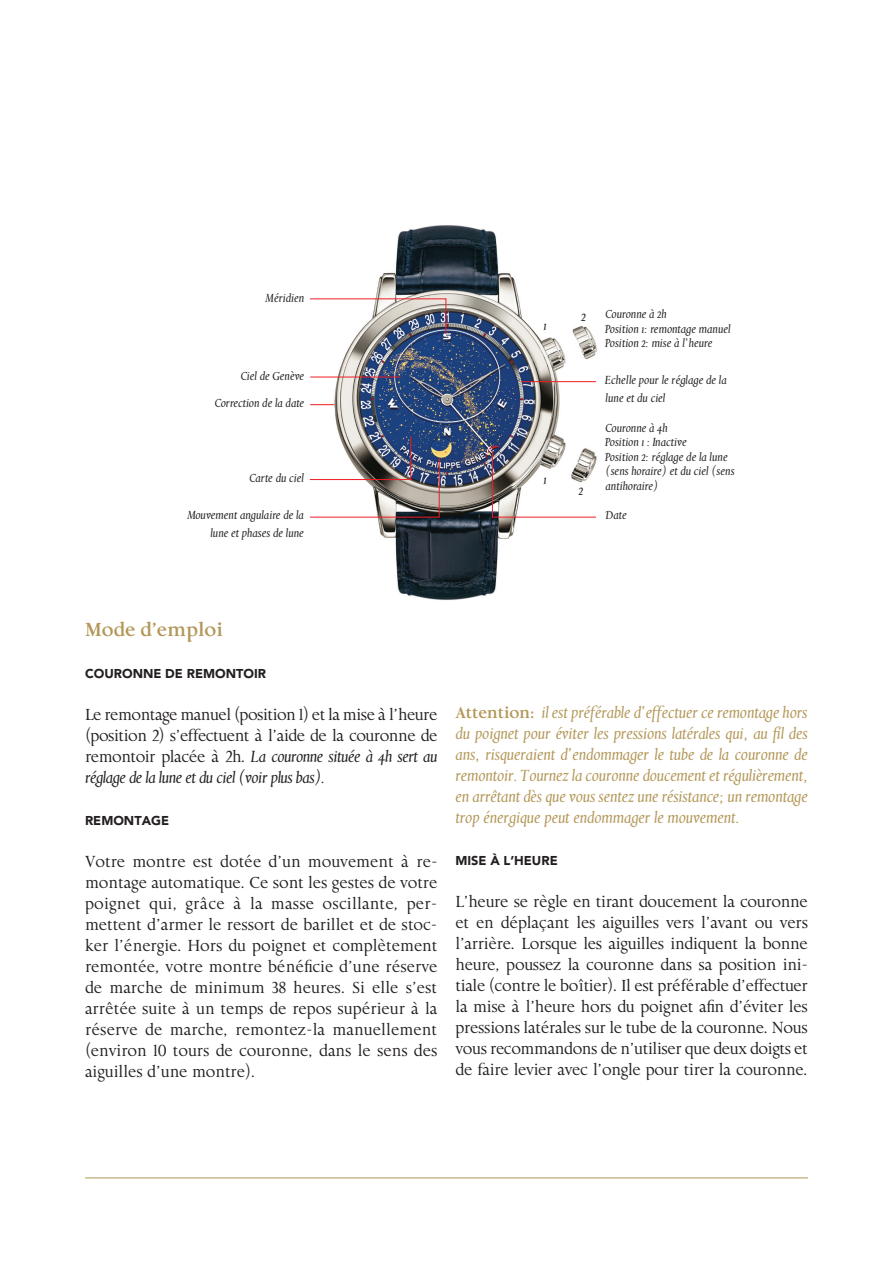
<style>
.page{position:relative;width:893px;height:1263px;background:#fff}
.page>*{position:absolute;margin:0;border:0;box-sizing:border-box;transform-origin:0 0}
.t1{font:700 19.5px "Aries";color:#b39758}
.t2{font:16.5px/21px "Aries Roman Ranging Figs";letter-spacing:-.02em;color:#231f20;text-align:justify}
.t3{font:italic 16.5px/21px "Aries";letter-spacing:-.01em;color:#b39758;text-align:justify}
.t4{font:italic 16.5px/21px "Aries";letter-spacing:-.03em;color:#231f20}
.t5{font:italic 13.5px "Aries";color:#231f20}
.t6{font:900 12.75px "Avenir";color:#231f20}
.t7{font:italic 12px/14.4px "Aries";color:#231f20}
.s1{font-family:"Aries Roman Ranging Figs";font-style:normal}
.s2{font-weight:700;font-style:normal}
</style>
<div class="page">
<img style="left:330px;top:225px;width:268px;height:375px">
<hr style="left:85px;top:1178px;width:723px;height:1px;background:#b39758">
<svg style="left:310px;top:404px;width:24px;height:1px"></svg>
<hr style="left:310px;top:377px;width:91px;height:1px;background:#ee1d23">
<hr style="left:521px;top:381px;width:75px;height:1px;background:#ee1d23">
<svg style="left:491px;top:450px;width:106px;height:68px"></svg>
<svg style="left:309px;top:435px;width:131px;height:83px"></svg>
<svg style="left:309px;top:298px;width:138px;height:37px"></svg>
<p class="t7" style="left:266px;top:291px;width:40px">Méridien</p>
<p class="t7" style="left:241px;top:369px;width:65px">Ciel de Genève</p>
<p class="t7" style="left:215px;top:396px;width:91px">Correction de la date</p>
<p class="t7" style="left:250px;top:471px;width:56px">Carte du ciel</p>
<p class="t7" style="left:188px;top:506px;width:118px;line-height:18px;text-align:right">Mouvement angulaire de la lune et phases de lune</p>
<p class="t5" style="left:543px;top:318px;width:5px">1</p>
<p class="t5" style="left:544px;top:471px;width:5px">1</p>
<p class="t5" style="left:581px;top:309px;width:6px">2</p>
<p class="t5" style="left:578px;top:482px;width:6px">2</p>
<p class="t7" style="left:605px;top:307px;width:127px">Couronne à 2h<br>Position 1: remontage manuel<br>Position 2: mise à l’heure</p>
<p class="t7" style="left:605px;top:371px;width:123px;line-height:18px">Echelle pour le réglage de la lune et du ciel</p>
<p class="t7" style="left:605px;top:421px;width:131px">Couronne à 4h<br>Position 1 : Inactive<br>Position 2: réglage de la lune (sens horaire) et du ciel (sens antihoraire)</p>
<p class="t7" style="left:605px;top:508px;width:23px">Date</p>
<p class="t1" style="left:85px;top:618px;width:139px">Mode d’emploi</p>
<p class="t6" style="left:85px;top:666px;width:183px">COURONNE DE REMONTOIR</p>
<p class="t2" style="left:85px;top:705px;width:354px">Le remontage manuel (position 1) et la mise à l’heure (position 2) s’effectuent à l’aide de la couronne de</p>
<p class="t4" style="left:85px;top:746px;width:354px"><span class="s1">remontoir placée à 2h.</span> La couronne située à 4h sert au réglage de la lune et du ciel (voir plus bas).</p>
<p class="t6" style="left:85px;top:813px;width:86px">REMONTAGE</p>
<p class="t2" style="left:85px;top:852px;width:354px">Votre montre est dotée d’un mouvement à re&shy;montage automatique. Ce sont les gestes de votre poignet qui, grâce à la masse oscillante, per&shy;mettent d’armer le ressort de barillet et de stoc&shy;ker l’énergie. Hors du poignet et complètement remontée, votre montre bénéficie d’une réserve de marche de minimum 38 heures. Si elle s’est arrêtée suite à un temps de repos supérieur à la réserve de marche, remontez-la manuellement (environ 10 tours de couronne, dans le sens des aiguilles d’une montre).</p>
<p class="t3" style="left:455px;top:702px;width:354px"><span class="s2">Attention:</span> il est préférable d’effectuer ce remontage hors du poignet pour éviter les pressions latérales qui, au fil des ans, risqueraient d’endommager le tube de la couronne de remontoir. Tournez la couronne doucement et régulièrement, en arrêtant dès que vous sentez une résistance; un remontage trop énergique peut endommager le mouvement.</p>
<p class="t6" style="left:455px;top:853px;width:104px">MISE À L’HEURE</p>
<p class="t2" style="left:455px;top:891px;width:354px">L’heure se règle en tirant doucement la couronne et en déplaçant les aiguilles vers l’avant ou vers l’arrière. Lorsque les aiguilles indiquent la bonne heure, poussez la couronne dans sa position ini&shy;tiale (contre le boîtier). Il est préférable d’effectuer la mise à l’heure hors du poignet afin d’éviter les pressions latérales sur le tube de la couronne. Nous vous recommandons de n’utiliser que deux doigts et de faire levier avec l’ongle pour tirer la couronne.</p>
</div>
